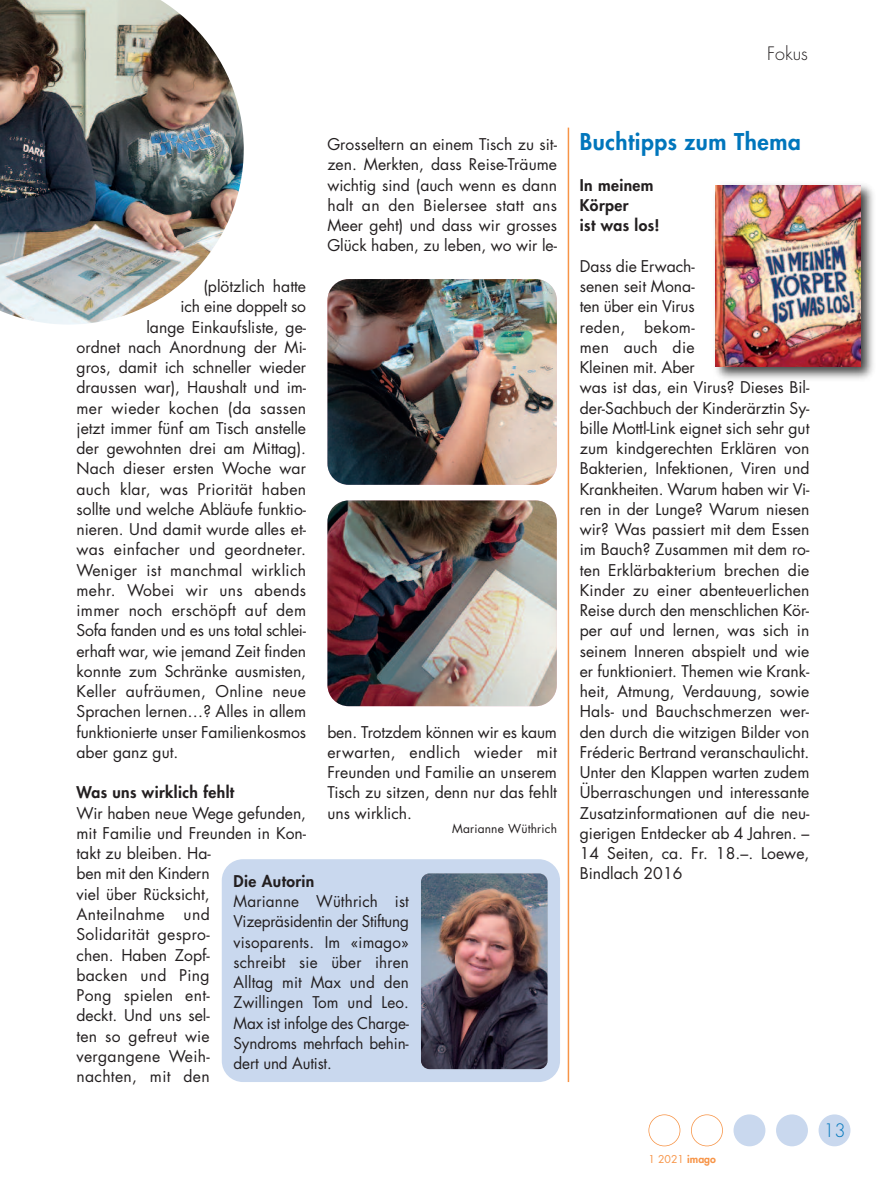
<style>
.page{position:relative;width:893px;height:1191px;background:#fff}
.page>*{position:absolute;margin:0;border:0;box-sizing:border-box;transform-origin:0 0}
.t1{font:800 22.5px "Futura";letter-spacing:.025em;color:#0076bc}
.t2{font:300 18px "Futura";color:#231f20}
.t3{font:300 18px "Futura";color:#0076bc}
.t4{font:15.75px/20.2px "Futura";color:#231f20;text-align:justify}
.t5{font:15.75px "Futura";letter-spacing:.02em;color:#231f20}
.t6{font:800 15.75px/20.2px "Futura";letter-spacing:.025em;color:#231f20}
.t7{font:12px "Futura";letter-spacing:.015em;color:#231f20}
.t8{font:10.5px "Futura";color:#f79447}
.s1{font-weight:800}
</style>
<div class="page">
<div style="left:819px;top:1114px;width:31px;height:32px;background:#c9d8ee;border-radius:50%"></div>
<div style="left:776px;top:1114px;width:32px;height:32px;background:#c9d8ee;border-radius:50%"></div>
<div style="left:733px;top:1114px;width:32px;height:32px;background:#c9d8ee;border-radius:50%"></div>
<div style="left:691px;top:1114px;width:32px;height:32px;border:2px solid #f79447;border-radius:50%"></div>
<div style="left:648px;top:1114px;width:32px;height:32px;border:2px solid #f79447;border-radius:50%"></div>
<div style="left:222px;top:859px;width:338px;height:223px;background:#c9d8ee;border-radius:21px"></div>
<img style="left:421px;top:873px;width:126px;height:196px;border-radius:9px">
<hr style="left:568px;top:128px;width:1px;height:954px;background:#f79447">
<img style="left:327px;top:500px;width:230px;height:206px;border-radius:21px">
<img style="left:327px;top:279px;width:230px;height:206px;border-radius:21px">
<img style="left:0;top:0;width:244px;height:324px">
<img style="left:715px;top:184px;width:159px;height:195px">
<p class="t2" style="left:767px;top:45px;width:42px">Fokus</p>
<p class="t4" style="left:327px;top:136px;width:231px">Grosseltern an einem Tisch zu sit&shy;zen. Merkten, dass Reise-Träume wichtig sind (auch wenn es dann halt an den Bielersee statt ans Meer geht) und dass wir grosses Glück haben, zu leben, wo wir le-</p>
<p class="t4" style="left:203px;top:277px;width:104px">(plötzlich hatte</p>
<p class="t4" style="left:180px;top:298px;width:127px">ich eine doppelt so</p>
<p class="t4" style="left:146px;top:318px;width:161px">lange Einkaufsliste, ge-</p>
<p class="t4" style="left:77px;top:338px;width:231px">ordnet nach Anordnung der Mi-</p>
<p class="t4" style="left:77px;top:358px;width:231px">gros, damit ich schneller wieder</p>
<p class="t4" style="left:77px;top:379px;width:231px">draussen war), Haushalt und im-</p>
<p class="t5" style="left:77px;top:400px;width:231px">mer wieder kochen (da sassen</p>
<p class="t4" style="left:77px;top:419px;width:231px">jetzt immer fünf am Tisch anstelle</p>
<p class="t4" style="left:77px;top:439px;width:231px">der gewohnten drei am Mittag).</p>
<p class="t4" style="left:77px;top:460px;width:231px">Nach dieser ersten Woche war</p>
<p class="t5" style="left:77px;top:481px;width:231px">auch klar, was Priorität haben</p>
<p class="t4" style="left:77px;top:500px;width:231px">sollte und welche Abläufe funktio-</p>
<p class="t4" style="left:77px;top:520px;width:231px">nieren. Und damit wurde alles et-</p>
<p class="t5" style="left:77px;top:542px;width:231px">was einfacher und geordneter.</p>
<p class="t5" style="left:77px;top:562px;width:231px">Weniger ist manchmal wirklich</p>
<p class="t5" style="left:77px;top:583px;width:231px">mehr. Wobei wir uns abends</p>
<p class="t5" style="left:77px;top:603px;width:231px">immer noch erschöpft auf dem</p>
<p class="t4" style="left:77px;top:622px;width:231px">Sofa fanden und es uns total schlei-</p>
<p class="t4" style="left:77px;top:642px;width:231px">erhaft war, wie jemand Zeit finden</p>
<p class="t4" style="left:77px;top:662px;width:231px">konnte zum Schränke ausmisten,</p>
<p class="t5" style="left:77px;top:684px;width:231px">Keller aufräumen, Online neue</p>
<p class="t4" style="left:77px;top:703px;width:231px">Sprachen lernen…? Alles in allem</p>
<p class="t4" style="left:77px;top:723px;width:231px">funktionierte unser Familienkosmos</p>
<p class="t4" style="left:77px;top:743px;width:103px">aber ganz gut.</p>
<p class="t6" style="left:77px;top:783px;width:159px">Was uns wirklich fehlt</p>
<p class="t4" style="left:77px;top:804px;width:231px;text-align:left">Wir haben neue Wege gefunden, mit Familie und Freunden in Kon&shy;takt zu bleiben. Ha-<br>ben mit den Kindern<br>viel über Rücksicht,<br>Anteilnahme und<br>Solidarität gespro-<br>chen. Haben Zopf-<br>backen und Ping<br>Pong spielen ent-<br>deckt. Und uns sel-<br>ten so gefreut wie<br>vergangene Weih-<br>nachten, mit den</p>
<p class="t4" style="left:327px;top:723px;width:231px">ben. Trotzdem können wir es kaum erwarten, endlich wieder mit Freunden und Familie an unserem Tisch zu sitzen, denn nur das fehlt uns wirklich.</p>
<p class="t7" style="left:452px;top:823px;width:106px">Marianne Wüthrich</p>
<p class="t6" style="left:234px;top:872px;width:82px">Die Autorin</p>
<p class="t4" style="left:234px;top:892px;width:177px">Marianne Wüthrich ist Vizepräsidentin der Stiftung visoparents. Im «imago» schreibt sie über ihren Alltag mit Max und den Zwillingen Tom und Leo.<br>Max ist infolge des Charge-Syndroms mehrfach behin&shy;dert und Autist.</p>
<h1 class="t1" style="left:580px;top:131px;width:222px">Buchtipps zum Thema</h1>
<p class="t6" style="left:580px;top:176px;width:81px">In meinem<br>Körper<br>ist was los!</p>
<p class="t4" style="left:580px;top:257px;width:231px;text-align:left">Dass die Erwach-<br>senen seit Mona-<br>ten über ein Virus<br>reden, bekom-<br>men auch die<br>Kleinen mit. Aber<br>was ist das, ein Virus? Dieses Bil&shy;der-Sachbuch der Kinderärztin Sy&shy;bille Mottl-Link eignet sich sehr gut zum kindgerechten Erklären von<br>Bakterien, Infektionen, Viren und<br>Krankheiten. Warum haben wir Vi&shy;ren in der Lunge? Warum niesen wir? Was passiert mit dem Essen im Bauch? Zusammen mit dem ro&shy;ten Erklärbakterium brechen die<br>Kinder zu einer abenteuerlichen<br>Reise durch den menschlichen Kör&shy;per auf und lernen, was sich in seinem Inneren abspielt und wie er funktioniert. Themen wie Krank&shy;heit, Atmung, Verdauung, sowie<br>Hals- und Bauchschmerzen wer&shy;den durch die witzigen Bilder von<br>Fréderic Bertrand veranschaulicht.<br>Unter den Klappen warten zudem<br>Überraschungen und interessante<br>Zusatzinformationen auf die neu&shy;gierigen Entdecker ab 4 Jahren. –<br>14 Seiten, ca. Fr. 18.–. Loewe,<br>Bindlach 2016</p>
<p class="t8" style="left:648px;top:1154px;width:69px">1 2021 <span class="s1">imago</span></p>
<p class="t3" style="left:823px;top:1121px;width:24px">13</p>
</div>
